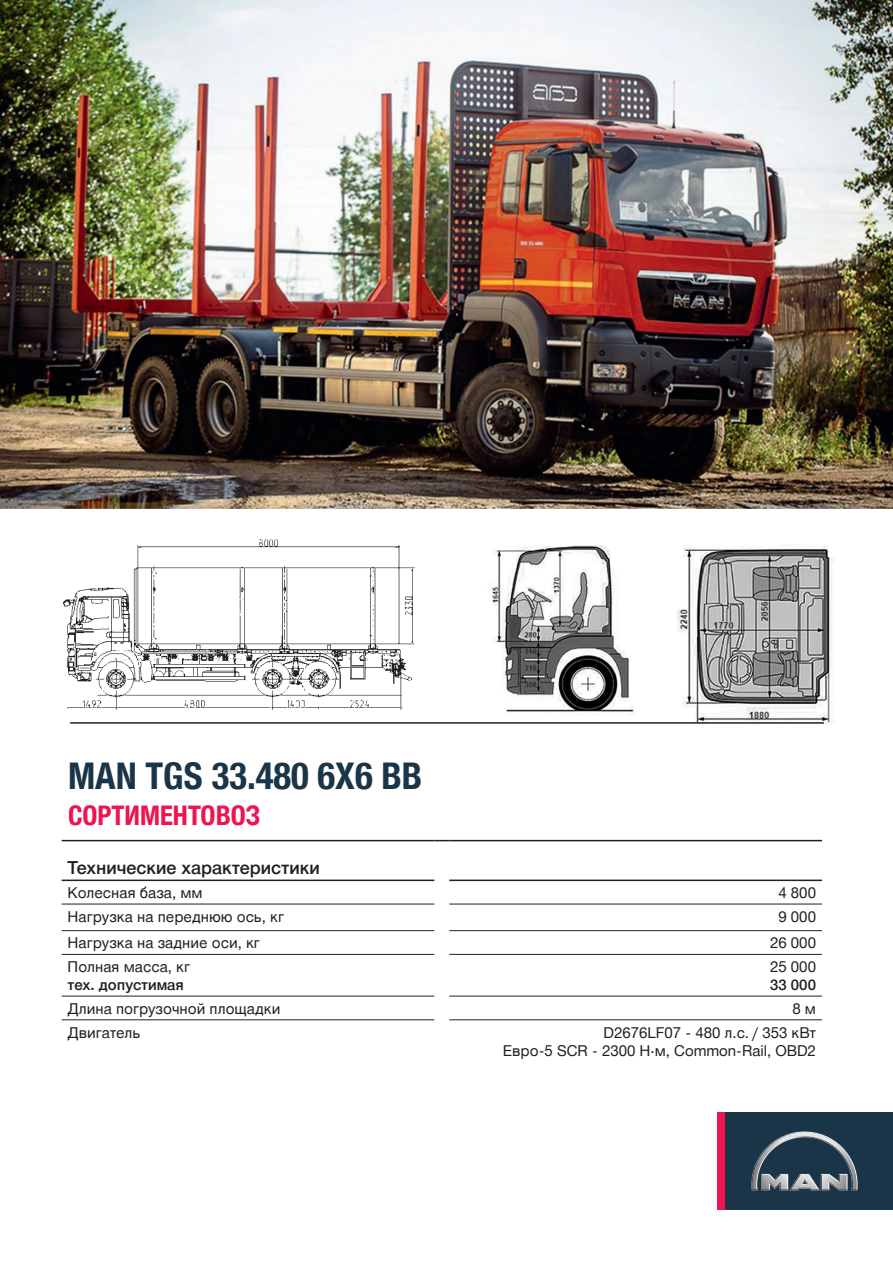
<style>
.page{position:relative;width:893px;height:1263px;background:#fff}
.page>*{position:absolute;margin:0;border:0;box-sizing:border-box;transform-origin:0 0}
.t1{font:700 36.75px "Man Global Condensed";color:#1a3548}
.t2{font:700 27px "Man Global Condensed";color:#ed1450}
.t3{font:500 18px "Man Global";color:#231f20}
.t4{font:15px "Man Global";color:#231f20}
.t5{font:500 15px "Man Global";color:#231f20}
</style>
<div class="page">
<img style="left:0;top:0;width:893px;height:508px">
<img style="left:63px;top:539px;width:352px;height:171px">
<img style="left:492px;top:545px;width:142px;height:169px">
<img style="left:677px;top:544px;width:157px;height:181px">
<div style="left:717px;top:1112px;width:8px;height:98px;background:#ed1450"></div>
<svg style="left:725px;top:1112px;width:167px;height:98px;background:#2d4556"></svg>
<hr style="left:62px;top:840px;width:372px;height:1px;background:#231f20">
<svg style="left:434px;top:840px;width:15px;height:1px"></svg>
<hr style="left:449px;top:840px;width:373px;height:1px;background:#231f20">
<hr style="left:62px;top:879px;width:372px;height:2px;background:#231f20">
<hr style="left:449px;top:879px;width:373px;height:2px;background:#231f20">
<hr style="left:62px;top:904px;width:372px;height:1px;background:#231f20">
<hr style="left:449px;top:904px;width:373px;height:1px;background:#231f20">
<hr style="left:62px;top:930px;width:372px;height:1px;background:#231f20">
<hr style="left:449px;top:930px;width:373px;height:1px;background:#231f20">
<hr style="left:62px;top:954px;width:372px;height:1px;background:#231f20">
<hr style="left:449px;top:954px;width:373px;height:1px;background:#231f20">
<hr style="left:62px;top:996px;width:372px;height:1px;background:#231f20">
<hr style="left:449px;top:996px;width:373px;height:1px;background:#231f20">
<hr style="left:62px;top:1019px;width:372px;height:1px;background:#231f20">
<hr style="left:449px;top:1019px;width:373px;height:1px;background:#231f20">
<hr style="left:70px;top:722px;width:754px;height:2px;background:#231f20">
<p class="t1" style="left:68px;top:755px;width:356px">MAN TGS 33.480 6X6 BB</p>
<p class="t2" style="left:68px;top:800px;width:193px">СОРТИМЕНТОВОЗ</p>
<p class="t3" style="left:68px;top:857px;width:254px">Технические характеристики</p>
<p class="t4" style="left:68px;top:884px;width:137px">Колесная база, мм</p>
<p class="t4" style="left:778px;top:884px;width:39px">4 800</p>
<p class="t4" style="left:68px;top:908px;width:218px">Нагрузка на переднюю ось, кг</p>
<p class="t4" style="left:778px;top:908px;width:39px">9 000</p>
<p class="t4" style="left:68px;top:934px;width:194px">Нагрузка на задние оси, кг</p>
<p class="t4" style="left:770px;top:934px;width:47px">26 000</p>
<p class="t4" style="left:68px;top:958px;width:124px">Полная масса, кг</p>
<p class="t5" style="left:68px;top:976px;width:118px">тех. допустимая</p>
<p class="t4" style="left:770px;top:958px;width:47px">25 000</p>
<p class="t5" style="left:770px;top:976px;width:47px">33 000</p>
<p class="t4" style="left:68px;top:1000px;width:214px">Длина погрузочной площадки</p>
<p class="t4" style="left:792px;top:1000px;width:25px">8 м</p>
<p class="t4" style="left:68px;top:1023px;width:74px">Двигатель</p>
<p class="t4" style="left:604px;top:1023px;width:214px">D2676LF07 - 480 л.с. / 353 кВт</p>
<p class="t4" style="left:503px;top:1041px;width:315px">Евро-5 SCR - 2300 Н·м, Common-Rail, OBD2</p>
</div>
